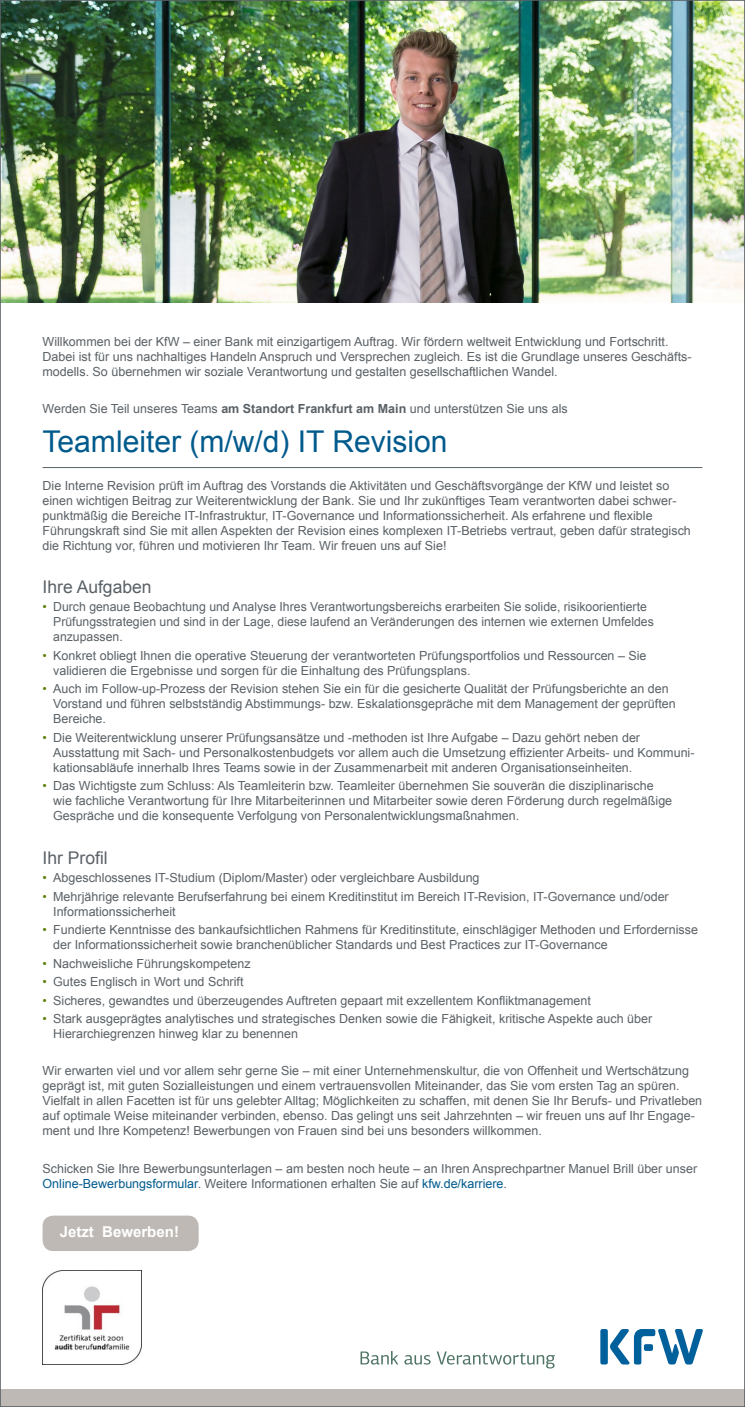
<style>
.page{position:relative;width:745px;height:1407px;background:#fff}
.page>*{position:absolute;margin:0;border:0;box-sizing:border-box;transform-origin:0 0}
.t1{font:30px "Arial";color:#005a8c}
.t2{font:17.5px "Arial";color:#5a6166}
.t3{font:700 15px "Arial";color:#fff}
.t4{font:12.5px/15px "Arial";color:#5a6166}
.s1{font-weight:700}
.s2{color:#60800f}
.s3{color:#005a8c}
</style>
<div class="page">
<img style="left:2px;top:2px;width:740px;height:300px">
<hr style="left:43px;top:467px;width:659px;height:1px;background:#5a6166">
<div style="left:43px;top:1215px;width:155px;height:36px;background:#beb9b4;border-radius:11px"></div>
<img style="left:43px;top:1271px;width:99px;height:93px">
<svg style="left:360px;top:1351px;width:38px;height:13px"></svg>
<svg style="left:404px;top:1355px;width:26px;height:9px"></svg>
<svg style="left:436px;top:1351px;width:118px;height:17px"></svg>
<div style="left:600px;top:1329px;width:7px;height:35px;background:#00609c;border-radius:3px"></div>
<svg style="left:610px;top:1329px;width:92px;height:35px"></svg>
<div style="left:0;top:1389px;width:744px;height:18px;background:#beb9b4"></div>
<p class="t4" style="left:43px;top:334px;width:650px">Willkommen bei der KfW – einer Bank mit einzigartigem Auftrag. Wir fördern weltweit Entwicklung und Fortschritt.<br>Dabei ist für uns nachhaltiges Handeln Anspruch und Versprechen zugleich. Es ist die Grundlage unseres Geschäfts&shy;modells. So übernehmen wir soziale Verantwortung und gestalten gesellschaftlichen Wandel.</p>
<p class="t4" style="left:43px;top:401px;width:526px">Werden Sie Teil unseres Teams <span class="s1">am Standort Frankfurt am Main</span> und unterstützen Sie uns als</p>
<h1 class="t1" style="left:43px;top:422px;width:406px">Teamleiter (m/w/d) IT Revision</h1>
<p class="t4" style="left:43px;top:478px;width:649px">Die Interne Revision prüft im Auftrag des Vorstands die Aktivitäten und Geschäftsvorgänge der KfW und leistet so einen wichtigen Beitrag zur Weiterentwicklung der Bank. Sie und Ihr zukünftiges Team verantworten dabei schwer&shy;punktmäßig die Bereiche IT-Infrastruktur, IT-Governance und Informationssicherheit. Als erfahrene und flexible Führungskraft sind Sie mit allen Aspekten der Revision eines komplexen IT-Betriebs vertraut, geben dafür strategisch die Richtung vor, führen und motivieren Ihr Team. Wir freuen uns auf Sie!</p>
<h2 class="t2" style="left:43px;top:575px;width:110px">Ihre Aufgaben</h2>
<p class="t4" style="left:53px;top:599px;width:601px;text-indent:-11px"><span class="s2">•</span> Durch genaue Beobachtung und Analyse Ihres Verantwortungsbereichs erarbeiten Sie solide, risikoorientierte<br>Prüfungsstrategien und sind in der Lage, diese laufend an Veränderungen des internen wie externen Umfeldes anzupassen.</p>
<p class="t4" style="left:53px;top:648px;width:594px;text-indent:-11px"><span class="s2">•</span> Konkret obliegt Ihnen die operative Steuerung der verantworteten Prüfungsportfolios und Ressourcen – Sie validieren die Ergebnisse und sorgen für die Einhaltung des Prüfungsplans.</p>
<p class="t4" style="left:53px;top:681px;width:623px;text-indent:-11px"><span class="s2">•</span> Auch im Follow-up-Prozess der Revision stehen Sie ein für die gesicherte Qualität der Prüfungsberichte an den<br>Vorstand und führen selbstständig Abstimmungs- bzw. Eskalationsgepräche mit dem Management der geprüften<br>Bereiche.</p>
<p class="t4" style="left:53px;top:730px;width:642px;text-indent:-11px"><span class="s2">•</span> Die Weiterentwicklung unserer Prüfungsansätze und -methoden ist Ihre Aufgabe – Dazu gehört neben der<br>Ausstattung mit Sach- und Personalkostenbudgets vor allem auch die Umsetzung effizienter Arbeits- und Kommuni&shy;kationsabläufe innerhalb Ihres Teams sowie in der Zusammenarbeit mit anderen Organisationseinheiten.</p>
<p class="t4" style="left:53px;top:778px;width:620px;text-indent:-11px"><span class="s2">•</span> Das Wichtigste zum Schluss: Als Teamleiterin bzw. Teamleiter übernehmen Sie souverän die disziplinarische wie fachliche Verantwortung für Ihre Mitarbeiterinnen und Mitarbeiter sowie deren Förderung durch regelmäßige<br>Gespräche und die konsequente Verfolgung von Personalentwicklungsmaßnahmen.</p>
<h2 class="t2" style="left:43px;top:846px;width:67px">Ihr Profil</h2>
<p class="t4" style="left:43px;top:870px;width:438px"><span class="s2">•</span> Abgeschlossenes IT-Studium (Diplom/Master) oder vergleichbare Ausbildung</p>
<p class="t4" style="left:53px;top:889px;width:616px;text-indent:-11px"><span class="s2">•</span> Mehrjährige relevante Berufserfahrung bei einem Kreditinstitut im Bereich IT-Revision, IT-Governance und/oder<br>Informationssicherheit</p>
<p class="t4" style="left:53px;top:922px;width:646px;text-indent:-11px"><span class="s2">•</span> Fundierte Kenntnisse des bankaufsichtlichen Rahmens für Kreditinstitute, einschlägiger Methoden und Erfordernisse der Informationssicherheit sowie branchenüblicher Standards und Best Practices zur IT-Governance</p>
<p class="t4" style="left:43px;top:956px;width:209px"><span class="s2">•</span> Nachweisliche Führungskompetenz</p>
<p class="t4" style="left:43px;top:974px;width:202px"><span class="s2">•</span> Gutes Englisch in Wort und Schrift</p>
<p class="t4" style="left:43px;top:993px;width:549px"><span class="s2">•</span> Sicheres, gewandtes und überzeugendes Auftreten gepaart mit exzellentem Konfliktmanagement</p>
<p class="t4" style="left:53px;top:1011px;width:600px;text-indent:-11px"><span class="s2">•</span> Stark ausgeprägtes analytisches und strategisches Denken sowie die Fähigkeit, kritische Aspekte auch über<br>Hierarchiegrenzen hinweg klar zu benennen</p>
<p class="t4" style="left:43px;top:1063px;width:660px">Wir erwarten viel und vor allem sehr gerne Sie – mit einer Unternehmenskultur, die von Offenheit und Wertschätzung geprägt ist, mit guten Sozialleistungen und einem vertrauensvollen Miteinander, das Sie vom ersten Tag an spüren.<br>Vielfalt in allen Facetten ist für uns gelebter Alltag; Möglichkeiten zu schaffen, mit denen Sie Ihr Berufs- und Privatleben auf optimale Weise miteinander verbinden, ebenso. Das gelingt uns seit Jahrzehnten – wir freuen uns auf Ihr Engage&shy;ment und Ihre Kompetenz! Bewerbungen von Frauen sind bei uns besonders willkommen.</p>
<p class="t4" style="left:43px;top:1160px;width:655px">Schicken Sie Ihre Bewerbungsunterlagen – am besten noch heute – an Ihren Ansprechpartner Manuel Brill über unser<br><span class="s3">Online-Bewerbungsformular</span>. Weitere Informationen erhalten Sie auf <span class="s3">kfw.de/karriere</span>.</p>
<p class="t3" style="left:60px;top:1222px;width:121px">Jetzt Bewerben!</p>
</div>
